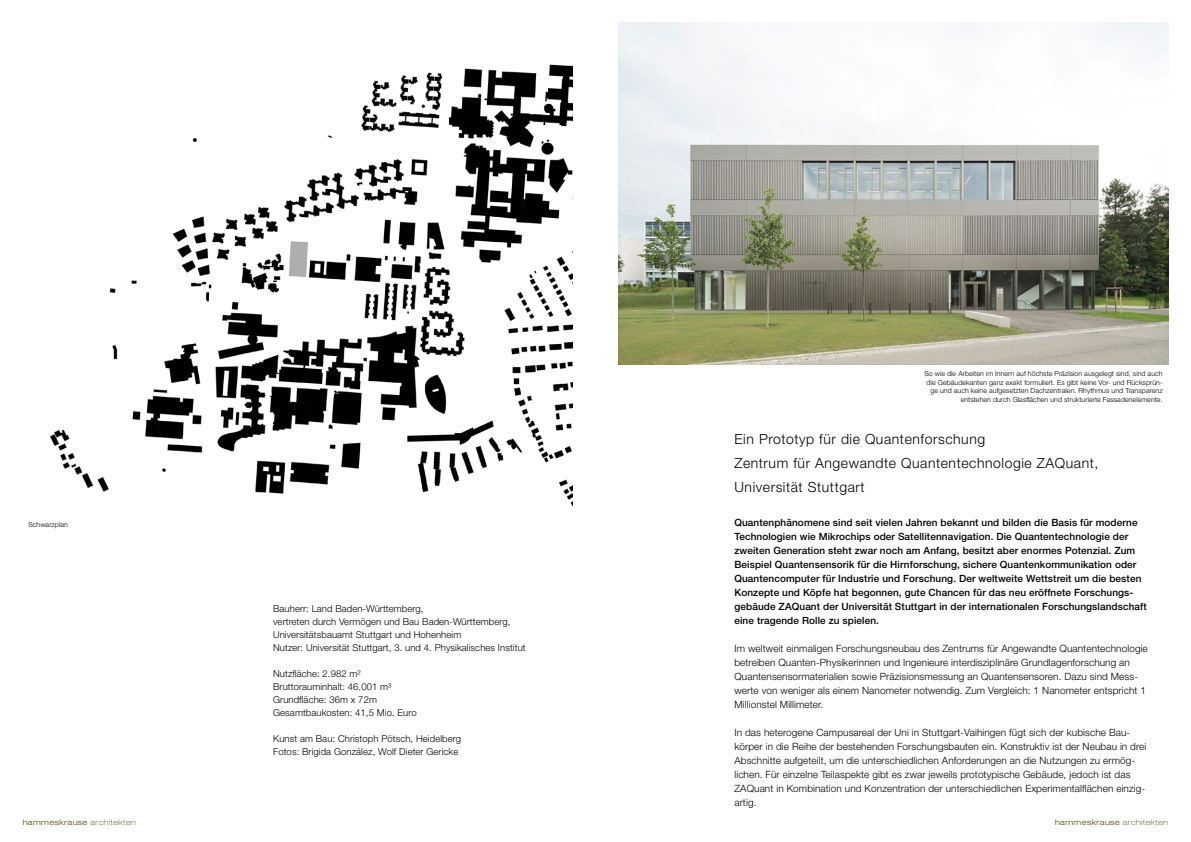
<style>
.page{position:relative;width:1191px;height:842px;background:#fff}
.page>*{position:absolute;margin:0;border:0;box-sizing:border-box;transform-origin:0 0}
.t1{font:300 14px/24px "Helvetica Neue LT Pro";letter-spacing:.04em;color:#000}
.t2{font:300 10px/14px "Helvetica Neue LT Pro";letter-spacing:.01em;color:#000}
.t3{font:500 10px/14px "Helvetica Neue LT Pro";letter-spacing:.01em;color:#000}
.t4{font:300 9.5px/13px "Helvetica Neue LT Pro";letter-spacing:.01em;color:#000}
.t5{font:300 expanded 7.8px "Helvetica Neue LT Pro";letter-spacing:.05em;color:#4d4900}
.t6{font:300 7px/8.4px "Helvetica Neue LT Pro";letter-spacing:.01em;color:#000;text-align:right}
.s1{font-weight:100}
</style>
<div class="page">
<img style="left:618px;top:23px;width:550px;height:341px">
<img style="left:50px;top:64px;width:523px;height:443px">
<p class="t6" style="left:28px;top:520px;width:41px">Schwarzplan</p>
<p class="t4" style="left:273px;top:602px;width:254px">Bauherr: Land Baden-Württemberg,<br>vertreten durch Vermögen und Bau Baden-Württemberg, Universitätsbauamt Stuttgart und Hohenheim<br>Nutzer: Universität Stuttgart, 3. und 4. Physikalisches Institut</p>
<p class="t4" style="left:273px;top:667px;width:145px">Nutzfläche: 2.982 m²<br>Bruttorauminhalt: 46.001 m³<br>Grundfläche: 36m x 72m<br>Gesamtbaukosten: 41,5 Mio. Euro</p>
<p class="t4" style="left:273px;top:732px;width:189px">Kunst am Bau: Christoph Pötsch, Heidelberg<br>Fotos: Brigida González, Wolf Dieter Gericke</p>
<p class="t6" style="left:924px;top:370px;width:240px">So wie die Arbeiten im Innern auf höchste Präzision ausgelegt sind, sind auch die Gebäudekanten ganz exakt formuliert. Es gibt keine Vor- und Rücksprün&shy;ge und auch keine aufgesetzten Dachzentralen. Rhythmus und Transparenz entstehen durch Glasflächen und strukturierte Fassadenelemente.</p>
<h1 class="t1" style="left:734px;top:427px;width:365px">Ein Prototyp für die Quantenforschung<br>Zentrum für Angewandte Quantentechnologie ZAQuant,<br>Universität Stuttgart</h1>
<p class="t3" style="left:734px;top:515px;width:414px">Quantenphänomene sind seit vielen Jahren bekannt und bilden die Basis für moderne Technologien wie Mikrochips oder Satellitennavigation. Die Quantentechnologie der zweiten Generation steht zwar noch am Anfang, besitzt aber enormes Potenzial. Zum Beispiel Quantensensorik für die Hirnforschung, sichere Quantenkommunikation oder Quantencomputer für Industrie und Forschung. Der weltweite Wettstreit um die besten Konzepte und Köpfe hat begonnen, gute Chancen für das neu eröffnete Forschungs&shy;gebäude ZAQuant der Universität Stuttgart in der internationalen Forschungslandschaft eine tragende Rolle zu spielen.</p>
<p class="t2" style="left:734px;top:641px;width:415px">Im weltweit einmaligen Forschungsneubau des Zentrums für Angewandte Quantentechnologie betreiben Quanten-Physikerinnen und Ingenieure interdisziplinäre Grundlagenforschung an Quantensensormaterialien sowie Präzisionsmessung an Quantensensoren. Dazu sind Mess&shy;werte von weniger als einem Nanometer notwendig. Zum Vergleich: 1 Nanometer entspricht 1<br>Millionstel Millimeter.</p>
<p class="t2" style="left:734px;top:725px;width:413px">In das heterogene Campusareal der Uni in Stuttgart-Vaihingen fügt sich der kubische Bau&shy;körper in die Reihe der bestehenden Forschungsbauten ein. Konstruktiv ist der Neubau in drei Abschnitte aufgeteilt, um die unterschiedlichen Anforderungen an die Nutzungen zu ermög&shy;lichen. Für einzelne Teilaspekte gibt es zwar jeweils prototypische Gebäude, jedoch ist das ZAQuant in Kombination und Konzentration der unterschiedlichen Experimentalflächen einzig&shy;artig.</p>
<p class="t5" style="left:23px;top:817px;width:115px">hammeskrause <span class="s1">architekten</span></p>
<p class="t5" style="left:1055px;top:817px;width:115px">hammeskrause <span class="s1">architekten</span></p>
</div>
